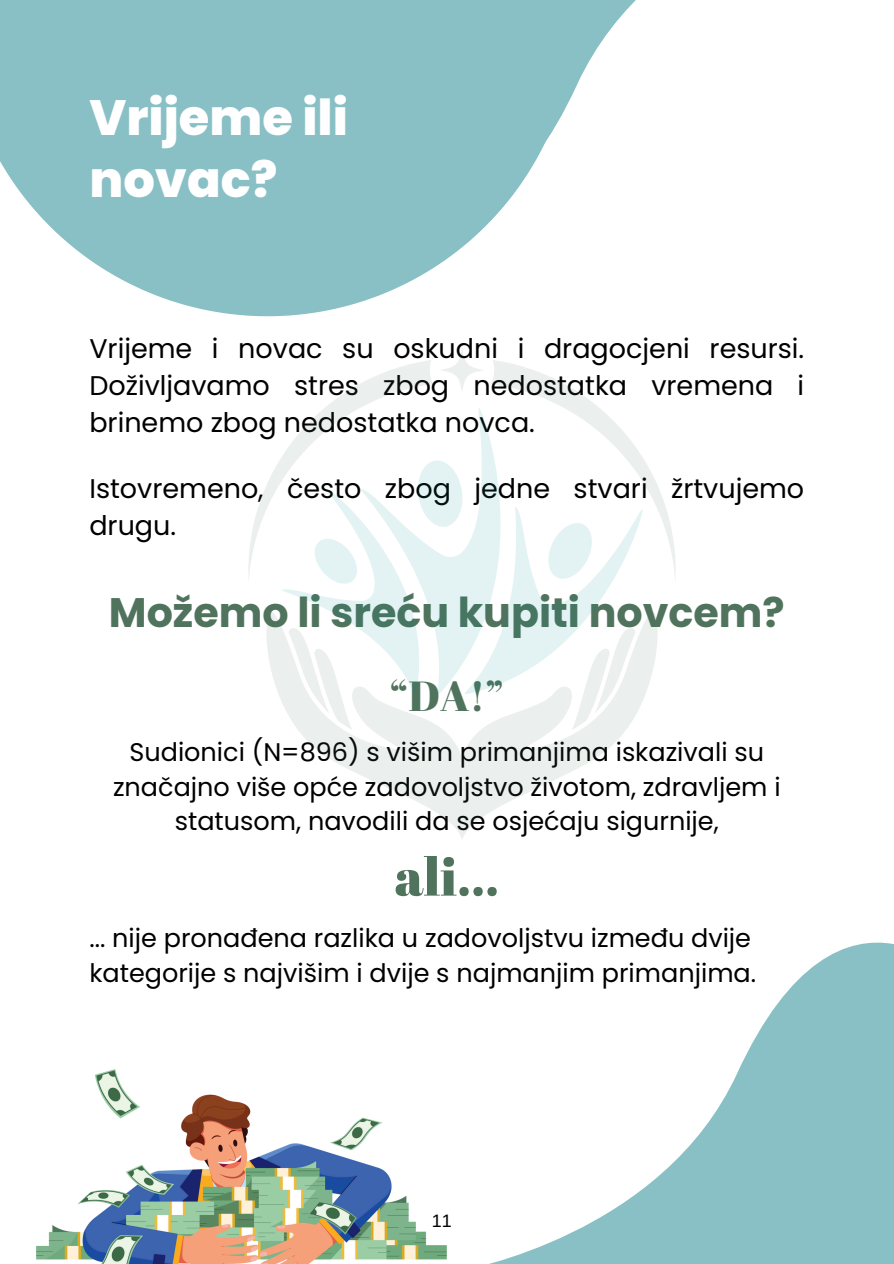
<style>
.page{position:relative;width:894px;height:1264px;background:#fff}
.page>*{position:absolute;margin:0;border:0;box-sizing:border-box;transform-origin:0 0}
.t1{font:52.8px "Abril Fatface";color:#4f735c}
.t2{font:800 49.5px/61.8px "Poppins";color:#fff}
.t3{font:42px "Abril Fatface";color:#4f735c}
.t4{font:700 41.1px "Poppins";color:#4f735c}
.t5{font:27px/37.2px "Poppins";color:#000;text-align:justify}
.t6{font:25.5px/34.8px "Poppins";color:#000;text-align:center}
.t7{font:18px "Arimo";color:#000}
</style>
<div class="page">
<svg style="left:576px;top:0;width:60px;height:87px"></svg>
<svg style="left:492px;top:942px;width:401px;height:321px"></svg>
<svg style="left:0;top:0;width:576px;height:316px;fill:#89c0c5"></svg>
<img style="left:37px;top:1069px;width:409px;height:194px">
<svg style="left:298px;top:730px;width:328px;height:109px"></svg>
<svg style="left:248px;top:360px;width:427px;height:370px"></svg>
<svg style="left:439px;top:347px;width:45px;height:46px"></svg>
<p class="t2" style="left:89px;top:87px;width:260px">Vrijeme ili novac?</p>
<h1 class="t5" style="left:89px;top:330px;width:716px">Vrijeme i novac su oskudni i dragocjeni resursi.<br>Doživljavamo stres zbog nedostatka vremena i brinemo zbog nedostatka novca.</h1>
<p class="t5" style="left:89px;top:470px;width:716px">Istovremeno, često zbog jedne stvari žrtvujemo drugu.</p>
<p class="t4" style="left:109px;top:583px;width:677px">Možemo li sreću kupiti novcem?</p>
<h3 class="t3" style="left:389px;top:666px;width:116px">“DA!”</h3>
<p class="t6" style="left:113px;top:734px;width:669px">Sudionici (N=896) s višim primanjima iskazivali su značajno više opće zadovoljstvo životom, zdravljem i statusom, navodili da se osjećaju sigurnije,</p>
<h4 class="t1" style="left:394px;top:839px;width:106px">ali...</h4>
<p class="t6" style="left:89px;top:921px;width:668px;text-align:left">... nije pronađena razlika u zadovoljstvu između dvije kategorije s najvišim i dvije s najmanjim primanjima.</p>
<h2 class="t7" style="left:431px;top:1210px;width:22px">11</h2>
</div>
